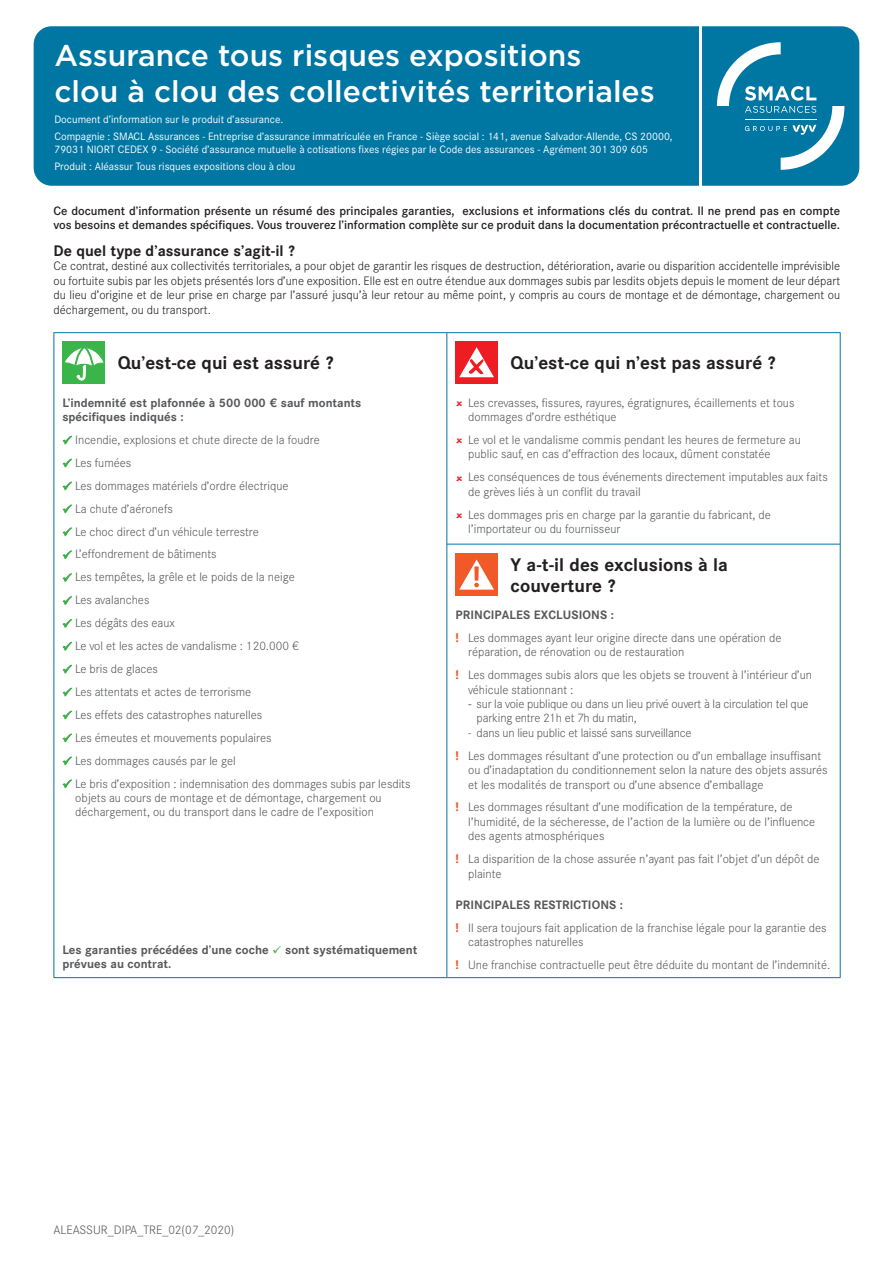
<style>
.page{position:relative;width:893px;height:1263px;background:#fff}
.page>*{position:absolute;margin:0;border:0;box-sizing:border-box;transform-origin:0 0}
.t1{font:500 30px/36px "Gotham";color:#fff}
.t2{font:700 18px/21.6px "Corporate S";color:#231f20}
.t3{font:700 15px "Corporate S";color:#231f20}
.t4{font:300 12px/14.4px "Corporate S";color:#57585a}
.t5{font:300 12px/14.4px "Corporate S";color:#231f20;text-align:justify}
.t6{font:500 12px/14.4px "Corporate S";color:#231f20}
.t7{font:700 12px/14.4px "Corporate S";color:#57585a}
.t8{font:10.5px/16.8px "Corporate S";color:#fff}
.s1{color:#40ae49}
.s2{font-weight:700}
.s3{font-family:"Open Sans";font-weight:700;color:#f1592a}
.s4{font-family:"Myriad Pro";font-weight:400}
</style>
<div class="page">
<div style="left:34px;top:26px;width:825px;height:160px;background:#0076a3;border-radius:18px"></div>
<hr style="left:54px;top:332px;width:393px;height:1px;background:#0076a3">
<hr style="left:54px;top:333px;width:1px;height:644px;background:#0076a3">
<hr style="left:447px;top:332px;width:394px;height:1px;background:#0076a3">
<hr style="left:446px;top:333px;width:1px;height:644px;background:#0076a3">
<hr style="left:840px;top:333px;width:1px;height:644px;background:#0076a3">
<hr style="left:54px;top:977px;width:393px;height:1px;background:#0076a3">
<hr style="left:447px;top:977px;width:394px;height:1px;background:#0076a3">
<div style="left:63px;top:341px;width:42px;height:43px;background:#3ab54a"></div>
<svg style="left:65px;top:343px;width:39px;height:37px"></svg>
<div style="left:455px;top:341px;width:43px;height:43px;background:#ee1d23"></div>
<svg style="left:459px;top:347px;width:35px;height:30px"></svg>
<div style="left:455px;top:553px;width:43px;height:43px;background:#f15929"></div>
<svg style="left:459px;top:559px;width:35px;height:31px"></svg>
<hr style="left:447px;top:544px;width:393px;height:1px;background:#0076a3">
<hr style="left:699px;top:26px;width:3px;height:160px;background:#fff">
<svg style="left:717px;top:42px;width:127px;height:128px"></svg>
<h1 class="t1" style="left:54px;top:37px;width:602px">Assurance tous risques expositions<br>clou à clou des collectivités territoriales</h1>
<p class="t8" style="left:54px;top:111px;width:620px">Document d’information sur le produit d’assurance.<br>Compagnie : SMACL Assurances - Entreprise d’assurance immatriculée en France - Siège social : 141, avenue Salvador-Allende, CS 20000,</p>
<p class="t8" style="left:54px;top:141px;width:595px">79031 NIORT CEDEX 9 - Société d’assurance mutuelle à cotisations fixes régies par le Code des assurances - Agrément 301 309 605<br>Produit : Aléassur Tous risques expositions clou à clou</p>
<p class="t6" style="left:54px;top:204px;width:788px">Ce document d’information présente un résumé des principales garanties, exclusions et informations clés du contrat. Il ne prend pas en compte vos besoins et demandes spécifiques. Vous trouverez l’information complète sur ce produit dans la documentation précontractuelle et contractuelle.</p>
<p class="t3" style="left:54px;top:242px;width:243px">De quel type d’assurance s’agit-il ?</p>
<p class="t5" style="left:54px;top:259px;width:788px">Ce contrat, destiné aux collectivités territoriales, a pour objet de garantir les risques de destruction, détérioration, avarie ou disparition accidentelle imprévisible ou fortuite subis par les objets présentés lors d’une exposition. Elle est en outre étendue aux dommages subis par lesdits objets depuis le moment de leur départ du lieu d’origine et de leur prise en charge par l’assuré jusqu’à leur retour au même point, y compris au cours de montage et de démontage, chargement ou déchargement, ou du transport.</p>
<h2 class="t2" style="left:118px;top:352px;width:217px">Qu’est-ce qui est assuré ?</h2>
<p class="t7" style="left:62px;top:395px;width:300px">L’indemnité est plafonnée à 500 000 € sauf montants spécifiques indiqués :</p>
<p class="t4" style="left:62px;top:433px;width:259px"><span class="s1">✓</span> Incendie, explosions et chute directe de la foudre</p>
<p class="t4" style="left:62px;top:455px;width:70px"><span class="s1">✓</span> Les fumées</p>
<p class="t4" style="left:62px;top:478px;width:228px"><span class="s1">✓</span> Les dommages matériels d’ordre électrique</p>
<p class="t4" style="left:62px;top:501px;width:112px"><span class="s1">✓</span> La chute d’aéronefs</p>
<p class="t4" style="left:62px;top:524px;width:198px"><span class="s1">✓</span> Le choc direct d’un véhicule terrestre</p>
<p class="t4" style="left:62px;top:547px;width:156px"><span class="s1">✓</span> L’effondrement de bâtiments</p>
<p class="t4" style="left:62px;top:570px;width:234px"><span class="s1">✓</span> Les tempêtes, la grêle et le poids de la neige</p>
<p class="t4" style="left:62px;top:593px;width:88px"><span class="s1">✓</span> Les avalanches</p>
<p class="t4" style="left:62px;top:616px;width:114px"><span class="s1">✓</span> Les dégâts des eaux</p>
<p class="t4" style="left:62px;top:639px;width:238px"><span class="s1">✓</span> Le vol et les actes de vandalisme : 120.000 €</p>
<p class="t4" style="left:62px;top:662px;width:97px"><span class="s1">✓</span> Le bris de glaces</p>
<p class="t4" style="left:62px;top:684px;width:190px"><span class="s1">✓</span> Les attentats et actes de terrorisme</p>
<p class="t4" style="left:62px;top:707px;width:201px"><span class="s1">✓</span> Les effets des catastrophes naturelles</p>
<p class="t4" style="left:62px;top:730px;width:211px"><span class="s1">✓</span> Les émeutes et mouvements populaires</p>
<p class="t4" style="left:62px;top:753px;width:175px"><span class="s1">✓</span> Les dommages causés par le gel</p>
<p class="t4" style="left:75px;top:776px;width:337px;text-indent:-13px"><span class="s1">✓</span> Le bris d’exposition : indemnisation des dommages subis par lesdits objets au cours de montage et de démontage, chargement ou déchargement, ou du transport dans le cadre de l’exposition</p>
<h2 class="t2" style="left:511px;top:352px;width:266px">Qu’est-ce qui n’est pas assuré ?</h2>
<p class="t4" style="left:468px;top:395px;width:328px">Les crevasses, fissures, rayures, égratignures, écaillements et tous dommages d’ordre esthétique</p>
<p class="t4" style="left:468px;top:433px;width:334px">Le vol et le vandalisme commis pendant les heures de fermeture au public sauf, en cas d’effraction des locaux, dûment constatée</p>
<p class="t4" style="left:468px;top:470px;width:361px">Les conséquences de tous événements directement imputables aux faits de grèves liés à un conflit du travail</p>
<p class="t4" style="left:468px;top:507px;width:304px">Les dommages pris en charge par la garantie du fabricant, de l’importateur ou du fournisseur</p>
<h2 class="t2" style="left:511px;top:554px;width:219px">Y a-t-il des exclusions à la couverture ?</h2>
<p class="t4" style="left:455px;top:603px;width:328px;line-height:23px"><span class="s2">PRINCIPALES EXCLUSIONS :<br></span><span class="s3">!</span> Les dommages ayant leur origine directe dans une opération de</p>
<p class="t4" style="left:455px;top:641px;width:358px;line-height:23px;text-indent:13px">réparation, de rénovation ou de restauration<br><span class="s3">!</span> Les dommages subis alors que les objets se trouvent à l’intérieur d’un</p>
<p class="t4" style="left:468px;top:682px;width:107px">véhicule stationnant :</p>
<p class="t4" style="left:477px;top:697px;width:334px;text-indent:-9px"><span class="s4">-</span> sur la voie publique ou dans un lieu privé ouvert à la circulation tel que parking entre 21h et 7h du matin,</p>
<p class="t4" style="left:455px;top:721px;width:367px;line-height:23px;text-indent:13px">- dans un lieu public et laissé sans surveillance<br><span class="s3">!</span> Les dommages résultant d’une protection ou d’un emballage insuffisant</p>
<p class="t4" style="left:468px;top:763px;width:361px">ou d’inadaptation du conditionnement selon la nature des objets assurés et les modalités de transport ou d’une absence d’emballage</p>
<p class="t4" style="left:468px;top:800px;width:349px;text-indent:-13px"><span class="s3">!</span> Les dommages résultant d’une modification de la température, de l’humidité, de la sécheresse, de l’action de la lumière ou de l’influence des agents atmosphériques</p>
<p class="t4" style="left:468px;top:852px;width:353px;text-indent:-13px"><span class="s3">!</span> La disparition de la chose assurée n’ayant pas fait l’objet d’un dépôt de plainte</p>
<p class="t4" style="left:455px;top:893px;width:373px;line-height:23px"><span class="s2">PRINCIPALES RESTRICTIONS :<br></span><span class="s3">!</span> Il sera toujours fait application de la franchise légale pour la garantie des</p>
<p class="t4" style="left:455px;top:931px;width:376px;line-height:23px;text-indent:13px">catastrophes naturelles<br><span class="s3">!</span> Une franchise contractuelle peut être déduite du montant de l’indemnité.</p>
<p class="t7" style="left:62px;top:942px;width:356px">Les garanties précédées d’une coche <span class="s1">✓</span> sont systématiquement prévues au contrat.</p>
<p class="t4" style="left:54px;top:1222px;width:182px">ALEASSUR_DIPA_TRE_02(07_2020)</p>
</div>
